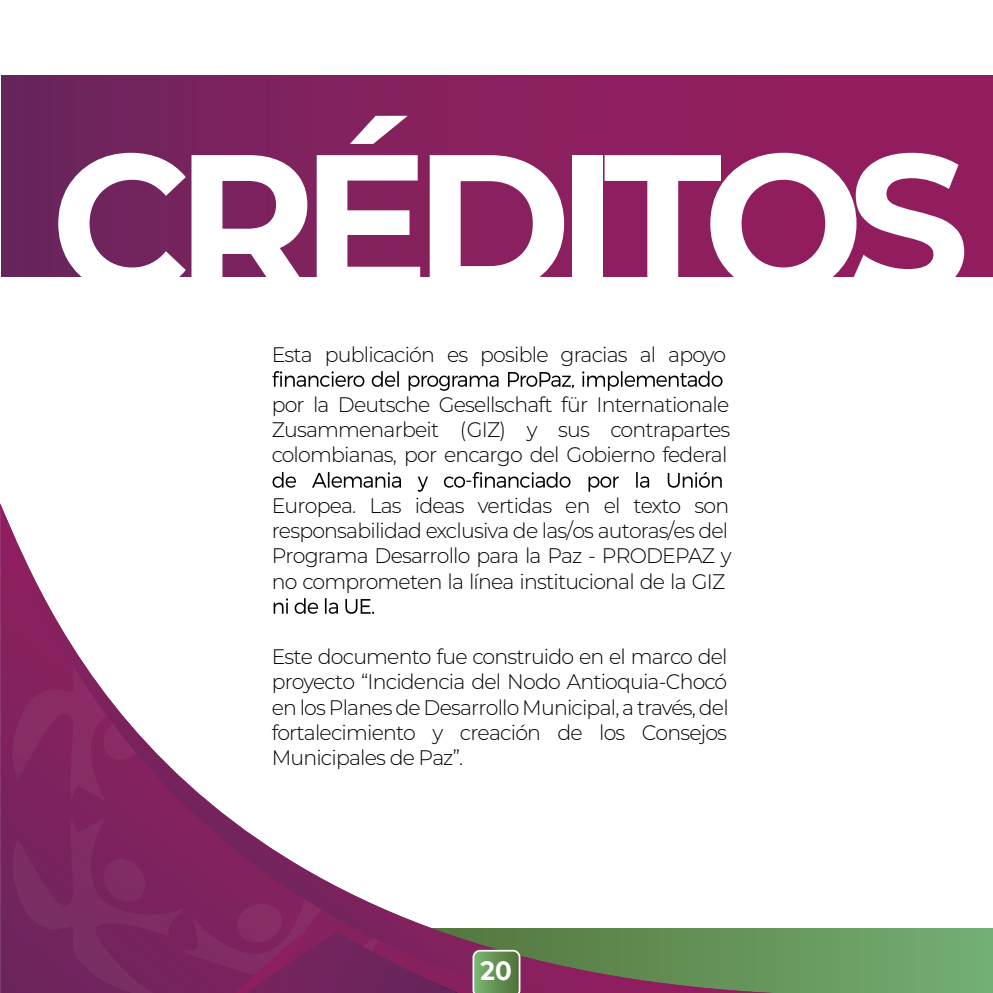
<style>
.page{position:relative;width:993px;height:993px;background:#fff}
.page>*{position:absolute;margin:0;border:0;box-sizing:border-box;transform-origin:0 0}
.t1{font:700 195.47px "Montserrat";letter-spacing:-.08em;color:#fff}
.t2{font:700 26.25px "Montserrat";color:#fff;scale:.93 1}
.t3{font:300 21px/25.2px "Montserrat";letter-spacing:-.04em;color:#000001;text-align:justify}
</style>
<div class="page">
<div style="left:349px;top:928px;width:643px;height:64px;background:#6da36a"></div>
<svg style="left:0;top:503px;width:772px;height:489px"></svg>
<svg style="left:272px;top:371px;width:450px;height:20px"></svg>
<svg style="left:272px;top:471px;width:449px;height:20px"></svg>
<svg style="left:12px;top:595px;width:445px;height:397px"></svg>
<div style="left:1px;top:75px;width:991px;height:202px;background:linear-gradient(to right,#70255c,#9a1c60)"></div>
<svg style="left:472px;top:949px;width:48px;height:43px"></svg>
<h1 class="t1" style="left:51px;top:82px;width:919px">CRÉDITOS</h1>
<p class="t3" style="left:271px;top:340px;width:456px">Esta publicación es posible gracias al apoyo</p>
<p class="t3" style="left:271px;top:391px;width:460px">por la Deutsche Gesellschaft für Internationale Zusammenarbeit (GIZ) y sus contrapartes colombianas, por encargo del Gobierno federal</p>
<p class="t3" style="left:271px;top:492px;width:461px;text-align:left">Europea. Las ideas vertidas en el texto son responsabilidad exclusiva de las/os autoras/es del Programa Desarrollo para la Paz - PRODEPAZ y no comprometen la línea institucional de la GIZ</p>
<p class="t3" style="left:271px;top:643px;width:458px">Este documento fue construido en el marco del proyecto “Incidencia del Nodo Antioquia-Chocó en los Planes de Desarrollo Municipal, a través, del fortalecimiento y creación de los Consejos Municipales de Paz”.</p>
<p class="t2" style="left:480px;top:951px;width:35px">20</p>
</div>
